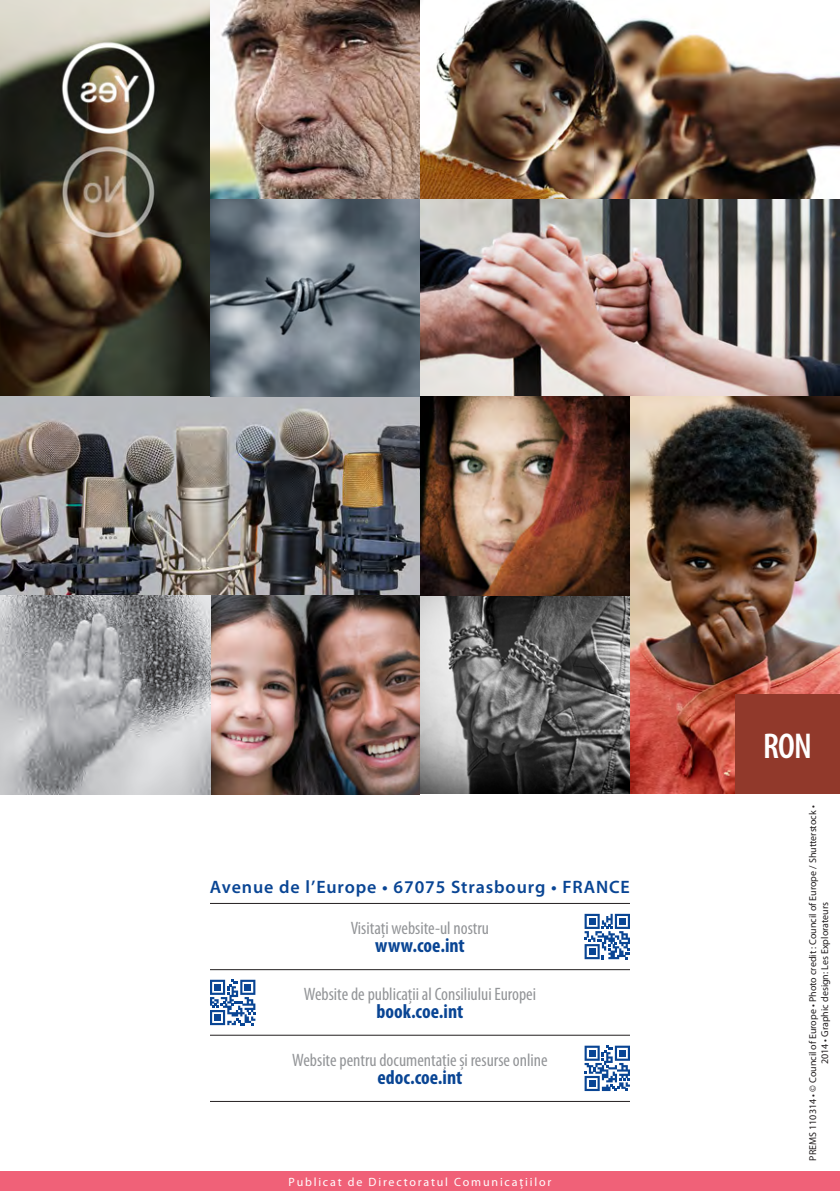
<style>
.page{position:relative;width:840px;height:1191px;background:#fff}
.page>*{position:absolute;margin:0;border:0;box-sizing:border-box;transform-origin:0 0}
._07_Langue{font:600 condensed 36px "Myriad Pro";color:#fff}
.t1{font:700 condensed 20px "Myriad Pro";color:#094594}
.t2{font:condensed 18px "Myriad Pro";color:#939598}
.t3{font:600 18px "Myriad Pro";letter-spacing:.05em;color:#094594}
.t4{font:12px "Myriad Pro";letter-spacing:.15em;color:#fff}
._10_Imprimatur{font:10px/12px "Myriad Pro";color:#231f20;text-align:center}
</style>
<div class="page">
<svg style="left:584px;top:913px;width:45px;height:46px"></svg>
<svg style="left:210px;top:979px;width:45px;height:46px"></svg>
<svg style="left:584px;top:1045px;width:45px;height:46px"></svg>
<hr style="left:210px;top:969px;width:419px;height:1px;background:#231f20">
<hr style="left:210px;top:1034px;width:419px;height:1px;background:#231f20">
<hr style="left:210px;top:1101px;width:419px;height:1px;background:#231f20">
<hr style="left:210px;top:903px;width:419px;height:1px;background:#231f20">
<div style="left:0;top:1171px;width:839px;height:20px;background:#f06178"></div>
<hr style="left:839px;top:0;width:1px;height:794px;background:#b9bdb4">
<img style="left:0;top:0;width:839px;height:794px">
<div style="left:734px;top:694px;width:105px;height:100px;background:#91392b"></div>
<p class="t3" style="left:210px;top:876px;width:421px">Avenue de l’Europe • 67075 Strasbourg • FRANCE</p>
<p class="t2" style="left:350px;top:917px;width:140px">Visitați website-ul nostru</p>
<p class="t1" style="left:375px;top:933px;width:91px">www.coe.int</p>
<p class="t2" style="left:304px;top:983px;width:233px">Website de publicații al Consiliului Europei</p>
<p class="t1" style="left:376px;top:999px;width:88px">book.coe.int</p>
<p class="t2" style="left:292px;top:1049px;width:257px">Website pentru documentație și resurse online</p>
<p class="t1" style="left:377px;top:1065px;width:86px">edoc.coe.int</p>
<p class="t4" style="left:288px;top:1174px;width:264px">Publicat de Directoratul Comunicațiilor</p>
<p class="_07_Langue" style="left:762px;top:723px;width:50px">RON</p>
<p class="_10_Imprimatur" style="left:806px;top:1160px;width:356px;rotate:-90deg">PREMS 110314 • © Council of Europe • Photo credit : Council of Europe / Shutterstock •<br>2014 • Graphic design: Les Explorateurs</p>
</div>
